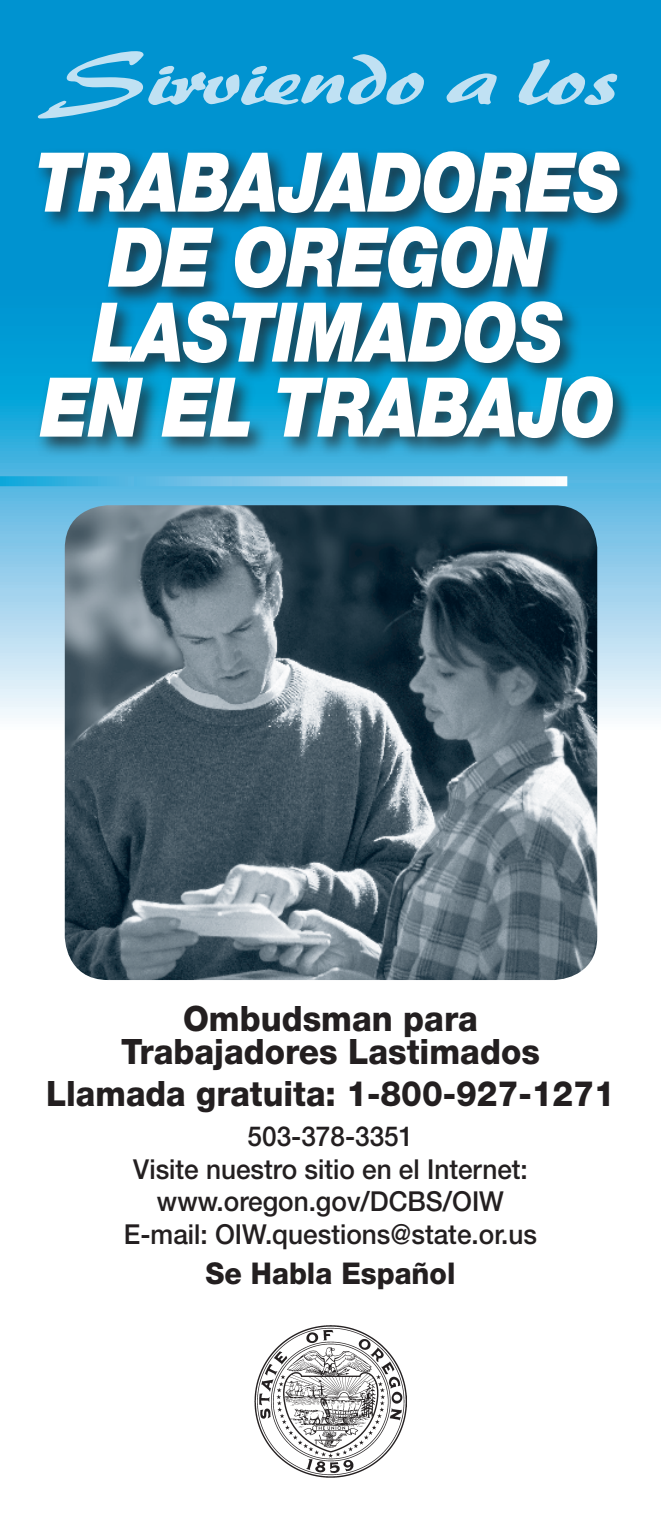
<style>
.page{position:relative;width:661px;height:1530px;background:#fff}
.page>*{position:absolute;margin:0;border:0;box-sizing:border-box;transform-origin:0 0}
.t1{font:italic 900 82.5px/75px "Helvetica Neue";letter-spacing:-.02em;color:#fff;text-align:center;scale:.85 1}
.t2{font:75px "Brush Flash Expanded";letter-spacing:-.04em;color:#c0e1f3;scale:.95 1}
.t3{font:800 35px "Helvetica Neue";color:#231f20;scale:.95 1}
.t4{font:800 35px "Helvetica Neue";color:#231f20;scale:.94 1}
.t5{font:800 30px "Helvetica Neue";color:#231f20;scale:.95 1}
.t6{font:500 27.5px "Helvetica Neue";color:#231f20;scale:.95 1}
</style>
<div class="page">
<svg style="left:0;top:0;width:660px;height:738px;background:#27a3d7"></svg>
<img style="left:65px;top:518px;width:531px;height:462px">
<div style="left:0;top:476px;width:567px;height:10px;background:#15a9dc"></div>
<img style="left:254px;top:1325px;width:152px;height:152px">
<div style="left:32px;top:147px;width:628px;height:371px;background:#231f20;opacity:.75"></div>
<p class="t2" style="left:52px;top:35px;width:597px">Sirviendo a los</p>
<p class="t1" style="left:35px;top:143px;width:690px">TRABAJADORES<br>DE OREGON<br>LASTIMADOS<br>EN EL TRABAJO</p>
<p class="t3" style="left:183px;top:998px;width:311px">Ombudsman para</p>
<p class="t3" style="left:121px;top:1030px;width:442px">Trabajadores Lastimados</p>
<p class="t4" style="left:46px;top:1073px;width:606px">Llamada gratuita: 1-800-927-1271</p>
<p class="t6" style="left:247px;top:1120px;width:176px">503-378-3351</p>
<p class="t6" style="left:133px;top:1152px;width:416px">Visite nuestro sitio en el Internet:</p>
<p class="t6" style="left:157px;top:1185px;width:366px">www.oregon.gov/DCBS/OIW</p>
<p class="t6" style="left:124px;top:1217px;width:436px">E-mail: OIW.questions@state.or.us</p>
<p class="t5" style="left:205px;top:1255px;width:264px">Se Habla Español</p>
</div>
